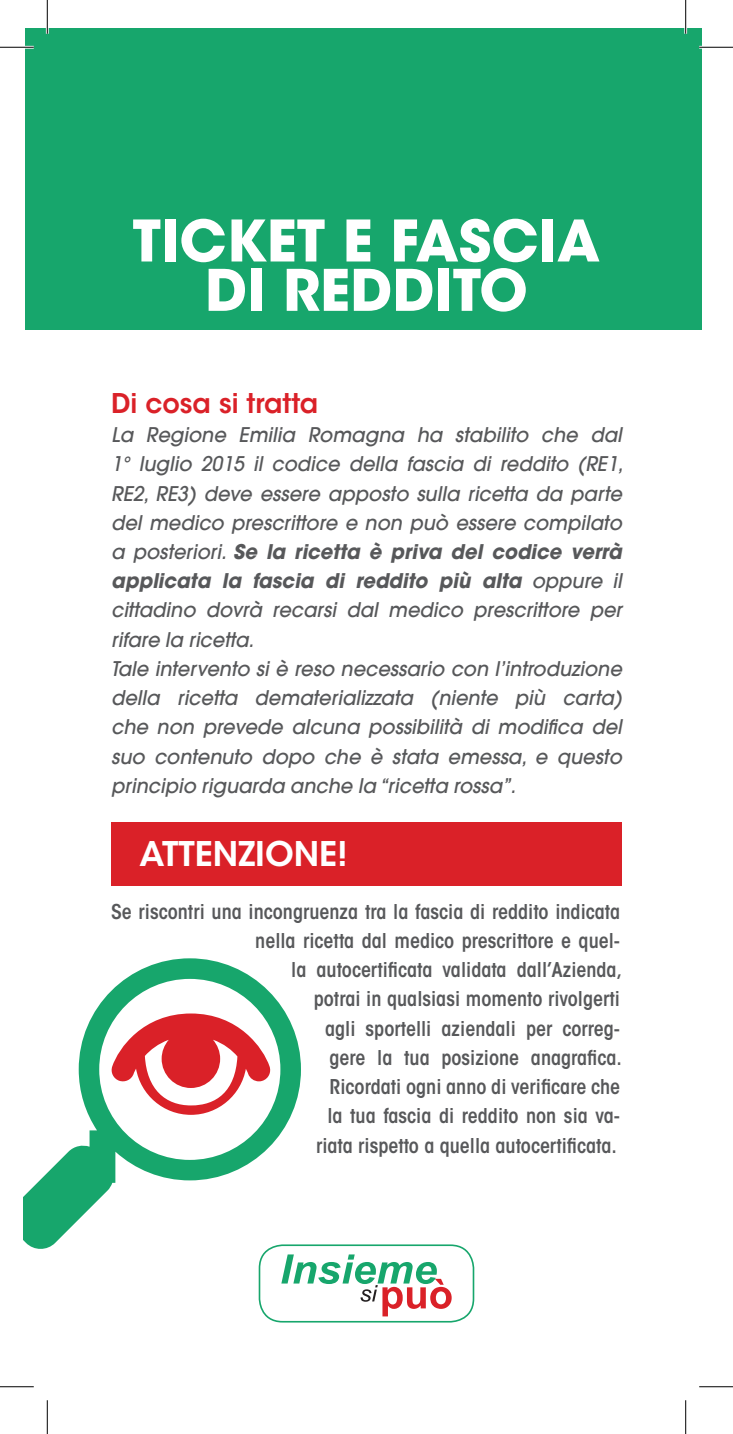
<style>
.page{position:relative;width:733px;height:1434px;background:#fff}
.page>*{position:absolute;margin:0;border:0;box-sizing:border-box;transform-origin:0 0}
.t1{font:700 56.7px/49.3px "ITC Avant Garde Std";color:#fff;text-align:center}
.t2{font:600 33.75px "ITC Avant Garde Std";color:#fff}
.t3{font:600 27px "ITC Avant Garde Std";color:#da2128}
.t4{font:italic 500 20.25px/29.2px "Avant Garde LT";color:#57585a;scale:.96 1}
.t5{font:600 condensed 20.25px/29.2px "ITC Avant Garde Std";color:#57585a;text-align:right}
.s1{font-weight:700}
</style>
<div class="page">
<div style="left:25px;top:28px;width:676px;height:301px;background:#17a66c"></div>
<svg style="left:23px;top:958px;width:278px;height:293px"></svg>
<div style="left:111px;top:822px;width:510px;height:63px;background:#da2128"></div>
<div style="left:259px;top:1245px;width:214px;height:77px;background:#fff;border-radius:23px"></div>
<div style="left:258px;top:1244px;width:216px;height:78px;border:2px solid #17a66c;border-radius:23px"></div>
<svg style="left:281px;top:1254px;width:170px;height:62px"></svg>
<hr style="left:0;top:46px;width:34px;height:3px;background:#fff">
<hr style="left:699px;top:46px;width:33px;height:3px;background:#fff">
<hr style="left:46px;top:0;width:3px;height:34px;background:#fff">
<hr style="left:684px;top:0;width:2px;height:34px;background:#fff">
<hr style="left:0;top:47px;width:34px;height:1px;background:#000">
<hr style="left:699px;top:47px;width:33px;height:1px;background:#000">
<hr style="left:0;top:1386px;width:34px;height:1px;background:#000">
<hr style="left:699px;top:1386px;width:33px;height:1px;background:#000">
<hr style="left:47px;top:0;width:1px;height:34px;background:#000">
<hr style="left:47px;top:1400px;width:1px;height:34px;background:#000">
<hr style="left:685px;top:0;width:1px;height:34px;background:#000">
<hr style="left:685px;top:1400px;width:1px;height:34px;background:#000">
<h1 class="t1" style="left:132px;top:216px;width:469px">TICKET E FASCIA<br>DI REDDITO</h1>
<h3 class="t3" style="left:111px;top:386px;width:208px">Di cosa si tratta</h3>
<p class="t4" style="left:111px;top:420px;width:534px">La Regione Emilia Romagna ha stabilito che dal 1° luglio 2015 il codice della fascia di reddito (RE1, RE2, RE3) deve essere apposto sulla ricetta da parte del medico prescrittore e non può essere compilato a posteriori. <span class="s1">Se la ricetta è priva del codice verrà applicata la fascia di reddito più alta</span> oppure il cittadino dovrà recarsi dal medico prescrittore per rifare la ricetta.<br>Tale intervento si è reso necessario con l’introduzione della ricetta dematerializzata (niente più carta) che non prevede alcuna possibilità di modifica del suo contenuto dopo che è stata emessa, e questo principio riguarda anche la “ricetta rossa”.</p>
<h2 class="t2" style="left:139px;top:833px;width:210px">attenzione!</h2>
<p class="t5" style="left:111px;top:897px;width:512px">Se riscontri una incongruenza tra la fascia di reddito indicata nella ricetta dal medico prescrittore e quel-<br>la autocertificata validata dall’Azienda,<br>potrai in qualsiasi momento rivolgerti<br>agli sportelli aziendali per correg-<br>gere la tua posizione anagrafica.<br>Ricordati ogni anno di verificare che<br>la tua fascia di reddito non sia va-<br>riata rispetto a quella autocertificata.</p>
</div>
